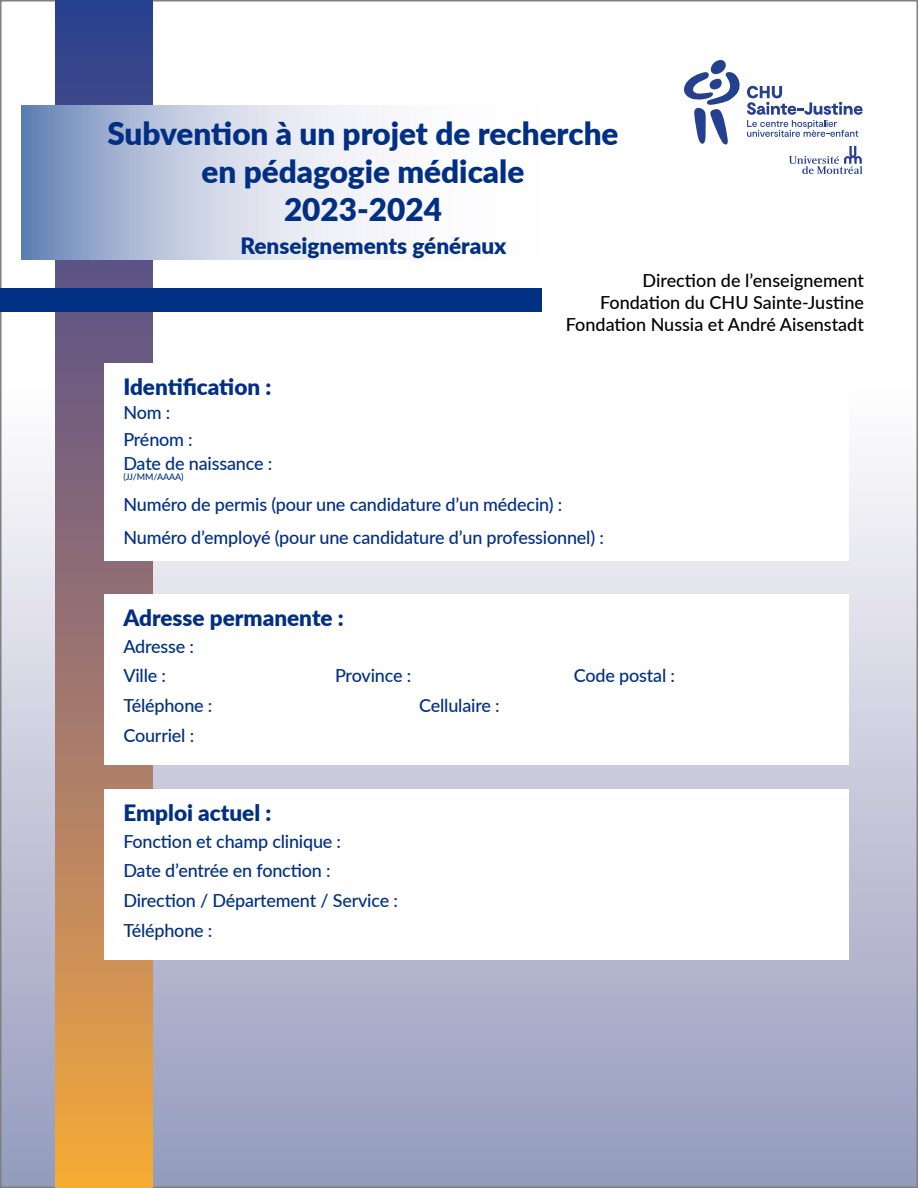
<style>
.page{position:relative;width:918px;height:1188px;background:#fff}
.page>*{position:absolute;margin:0;border:0;box-sizing:border-box;transform-origin:0 0}
.t1{font:900 31.5px/37.8px "Lato";color:#002f84;text-align:center}
.t2{font:900 22.5px "Lato";color:#002f84}
.t3{font:500 18px/26.8px "Lato";letter-spacing:-.01em;color:#002f84}
.t4{font:500 18px/21.6px "Lato";color:#000;text-align:right}
.t5{font:500 9px "Lato";letter-spacing:-.01em;color:#002f84}
</style>
<div class="page">
<div style="left:1px;top:1px;width:916px;height:1186px;background:linear-gradient(to bottom,#fff,#a0a3c1)"></div>
<svg style="left:56px;top:0;width:97px;height:1188px;background:#9c7768"></svg>
<svg style="left:21px;top:105px;width:684px;height:155px"></svg>
<svg style="left:747px;top:86px;width:116px;height:51px"></svg>
<svg style="left:789px;top:146px;width:74px;height:28px"></svg>
<svg style="left:684px;top:60px;width:56px;height:85px"></svg>
<div style="left:0;top:288px;width:542px;height:24px;background:#002f84"></div>
<div style="left:104px;top:363px;width:745px;height:198px;background:#fff"></div>
<div style="left:104px;top:594px;width:745px;height:170px;background:#fff"></div>
<div style="left:104px;top:789px;width:745px;height:170px;background:#fff"></div>
<h1 class="t1" style="left:107px;top:114px;width:513px">Subvention à un projet de recherche en pédagogie médicale<br>2023-2024</h1>
<p class="t2" style="left:240px;top:228px;width:268px">Renseignements généraux</p>
<p class="t2" style="left:123px;top:370px;width:150px">Identification :</p>
<p class="t3" style="left:123px;top:398px;width:71px">Nom :<br>Prénom :</p>
<p class="t3" style="left:123px;top:449px;width:150px">Date de naissance :</p>
<p class="t5" style="left:123px;top:470px;width:62px">(JJ/MM/AAAA)</p>
<p class="t4" style="left:566px;top:269px;width:300px">Direction de l’enseignement<br>Fondation du CHU Sainte-Justine<br>Fondation Nussia et André Aisenstadt</p>
<p class="t3" style="left:123px;top:486px;width:482px;line-height:33.8px">Numéro de permis (pour une candidature d’un médecin) :<br>Numéro d’employé (pour une candidature d’un professionnel) :</p>
<p class="t2" style="left:123px;top:601px;width:222px">Adresse permanente :</p>
<p class="t3" style="left:123px;top:632px;width:72px">Adresse :</p>
<p class="t3" style="left:123px;top:661px;width:44px">Ville :</p>
<p class="t3" style="left:335px;top:661px;width:78px">Province :</p>
<p class="t3" style="left:574px;top:661px;width:103px">Code postal :</p>
<p class="t3" style="left:123px;top:691px;width:91px">Téléphone :</p>
<p class="t3" style="left:419px;top:691px;width:82px">Cellulaire :</p>
<p class="t3" style="left:123px;top:721px;width:72px">Courriel :</p>
<p class="t2" style="left:123px;top:796px;width:150px">Emploi actuel :</p>
<p class="t3" style="left:123px;top:825px;width:219px;line-height:29.7px">Fonction et champ clinique :<br>Date d’entrée en fonction :</p>
<p class="t3" style="left:123px;top:886px;width:276px">Direction / Département / Service :</p>
<p class="t3" style="left:123px;top:916px;width:91px">Téléphone :</p>
</div>
